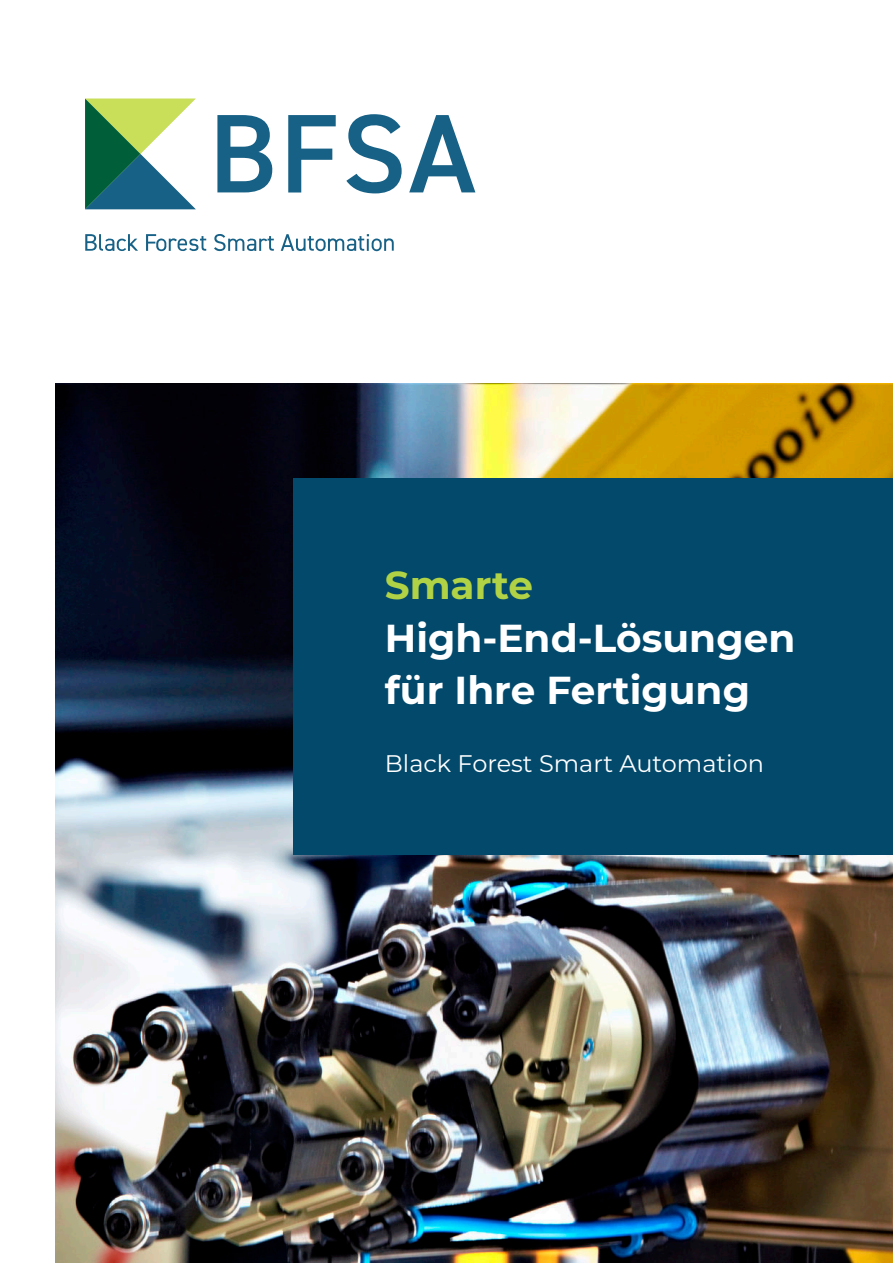
<style>
.page{position:relative;width:893px;height:1263px;background:#fff}
.page>*{position:absolute;margin:0;border:0;box-sizing:border-box;transform-origin:0 0}
.t1{font:700 39px/52.5px "Montserrat";color:#fff}
.t2{font:700 39px "Montserrat";color:#b1d245}
.t3{font:24px "Montserrat";color:#fff}
</style>
<div class="page">
<img style="left:55px;top:384px;width:838px;height:879px">
<div style="left:293px;top:478px;width:600px;height:377px;background:#02496b"></div>
<svg style="left:217px;top:115px;width:56px;height:77px"></svg>
<svg style="left:288px;top:115px;width:48px;height:77px"></svg>
<svg style="left:346px;top:114px;width:56px;height:79px"></svg>
<svg style="left:409px;top:115px;width:66px;height:77px"></svg>
<svg style="left:85px;top:99px;width:111px;height:110px"></svg>
<svg style="left:85px;top:234px;width:53px;height:17px"></svg>
<svg style="left:146px;top:234px;width:60px;height:17px"></svg>
<svg style="left:214px;top:234px;width:60px;height:17px"></svg>
<svg style="left:281px;top:234px;width:113px;height:17px"></svg>
<p class="t2" style="left:385px;top:564px;width:150px">Smarte</p>
<p class="t1" style="left:385px;top:612px;width:412px">High-End-Lösungen für Ihre Fertigung</p>
<p class="t3" style="left:385px;top:751px;width:381px">Black Forest Smart Automation</p>
</div>
